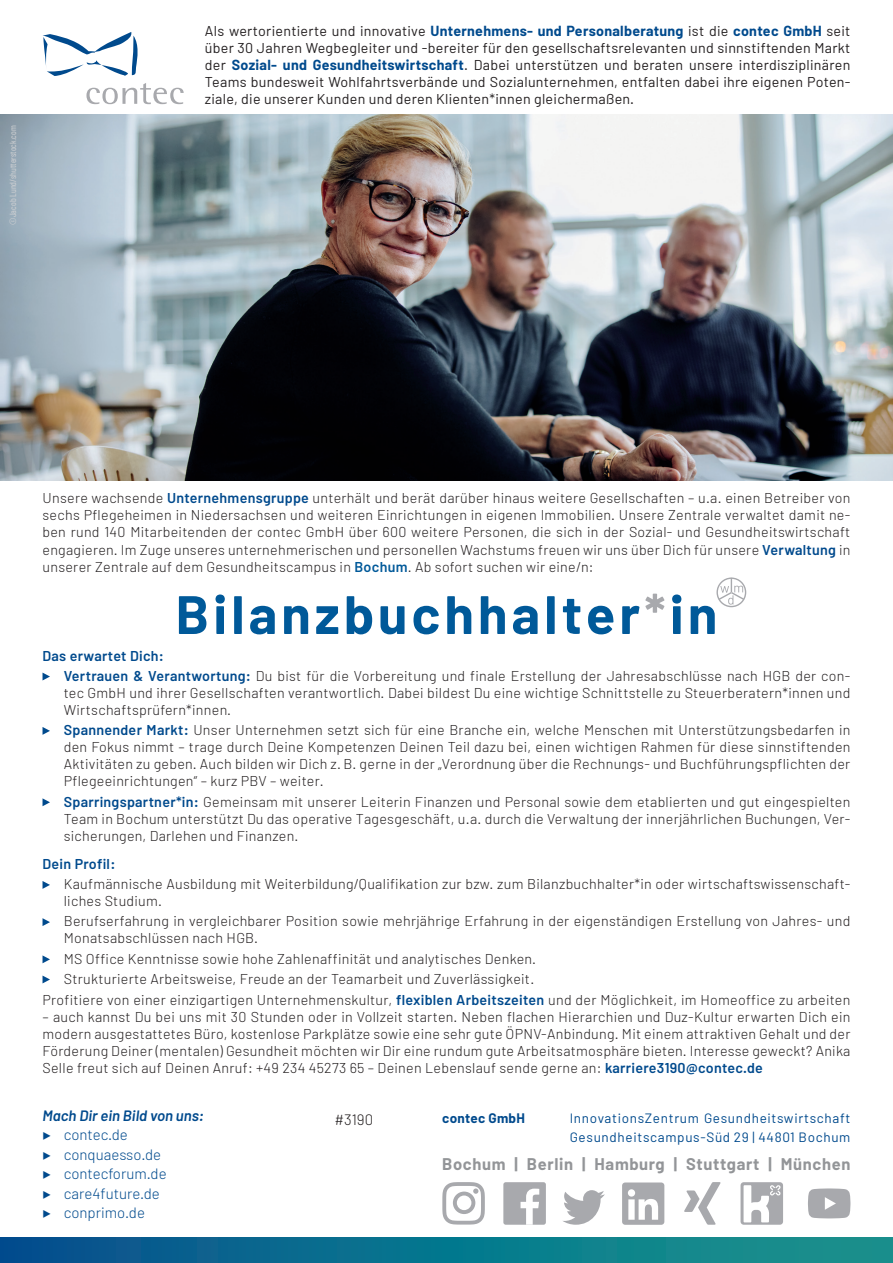
<style>
.page{position:relative;width:893px;height:1263px;background:#fff}
.page>*{position:absolute;margin:0;border:0;box-sizing:border-box;transform-origin:0 0}
.t1{font:700 54px "Barlow";letter-spacing:.075em;color:#005999}
.t2{font:700 16.5px "Barlow";letter-spacing:.04em;color:#939598}
.t3{font:300 15px/19.5px "Barlow";color:#004a8d}
.t4{font:300 15px "Barlow";color:#231f20}
.t5{font:300 14.25px/17.1px "Barlow";letter-spacing:.02em;color:#231f20;text-align:justify}
.t6{font:14.25px/17.1px "Barlow";letter-spacing:.02em;color:#231f20;text-align:justify}
.t7{font:600 14.25px "Barlow";letter-spacing:.02em;color:#004a8d}
.t8{font:13.5px/18.9px "Barlow";letter-spacing:.05em;color:#004a8d}
.t9{font:700 13.5px "Barlow";letter-spacing:.02em;color:#004a8d}
.t10{font:9px "Barlow Condensed";color:#d1d2d4}
.s1{font-weight:700;color:#004a8d}
.s2{font-weight:600;color:#004a8d}
.s3{font-weight:600;color:#005999}
.s4{color:#a8a9ad}
.s5{font-weight:600;font-style:italic}
.s6{font-family:"Source Sans Pro"}
</style>
<div class="page">
<img style="left:0;top:115px;width:893px;height:365px">
<div style="left:503px;top:1182px;width:43px;height:43px;background:#a8a9ad;border-radius:2px"></div>
<svg style="left:520px;top:1188px;width:19px;height:37px"></svg>
<svg style="left:43px;top:881px;width:7px;height:8px"></svg>
<svg style="left:43px;top:918px;width:7px;height:8px"></svg>
<svg style="left:43px;top:955px;width:7px;height:8px"></svg>
<svg style="left:43px;top:976px;width:7px;height:7px"></svg>
<svg style="left:43px;top:32px;width:95px;height:44px"></svg>
<svg style="left:86px;top:83px;width:98px;height:21px"></svg>
<div style="left:0;top:1237px;width:893px;height:26px;background:linear-gradient(to right,#02518e,#17988c)"></div>
<svg style="left:563px;top:1190px;width:42px;height:35px"></svg>
<svg style="left:808px;top:1188px;width:42px;height:30px"></svg>
<svg style="left:684px;top:1182px;width:36px;height:43px"></svg>
<svg style="left:442px;top:1182px;width:43px;height:42px"></svg>
<svg style="left:740px;top:1182px;width:43px;height:43px"></svg>
<svg style="left:744px;top:1185px;width:37px;height:37px"></svg>
<div style="left:622px;top:1182px;width:42px;height:43px;background:#a8a9ad;border-radius:3px"></div>
<svg style="left:628px;top:1189px;width:30px;height:31px"></svg>
<div style="left:716px;top:577px;width:30px;height:30px;border:1px solid #a8a9ad;border-radius:50%"></div>
<svg style="left:717px;top:578px;width:29px;height:27px"></svg>
<svg style="left:43px;top:673px;width:7px;height:7px"></svg>
<svg style="left:43px;top:727px;width:7px;height:8px"></svg>
<svg style="left:43px;top:798px;width:7px;height:8px"></svg>
<p class="t10" style="left:7px;top:225px;width:101px;rotate:-90deg">©Jacob Lund/shutterstock.com</p>
<p class="t6" style="left:205px;top:21px;width:647px">Als wertorientierte und innovative <span class="s1">Unternehmens- und Personalberatung</span> ist die <span class="s1">contec GmbH</span> seit über 30 Jahren Wegbegleiter und -bereiter für den gesellschaftsrelevanten und sinnstiftenden Markt der <span class="s1">Sozial- und Gesundheitswirtschaft</span>. Dabei unterstützen und beraten unsere interdisziplinären Teams bundesweit Wohlfahrtsverbände und Sozialunternehmen, entfalten dabei ihre eigenen Poten&shy;ziale, die unserer Kunden und deren Klienten*innen gleichermaßen.</p>
<p class="t5" style="left:43px;top:489px;width:809px">Unsere wachsende <span class="s2">Unternehmensgruppe</span> unterhält und berät darüber hinaus weitere Gesellschaften – u.a. einen Betreiber von sechs Pflegeheimen in Niedersachsen und weiteren Einrichtungen in eigenen Immobilien. Unsere Zentrale verwaltet damit ne&shy;ben rund 140 Mitarbeitenden der contec GmbH über 600 weitere Personen, die sich in der Sozial- und Gesundheitswirtschaft engagieren. Im Zuge unseres unternehmerischen und personellen Wachstums freuen wir uns über Dich für unsere <span class="s2">Verwaltung</span> in unserer Zentrale auf dem Gesundheitscampus in <span class="s3">Bochum</span>. Ab sofort suchen wir eine/n:</p>
<h1 class="t1" style="left:176px;top:581px;width:543px">Bilanzbuchhalter<span class="s4">*</span>in</h1>
<p class="t5" style="left:64px;top:645px;width:788px;line-height:20.1px;text-indent:-21px"><span class="s2">Das erwartet Dich:<br>Vertrauen &amp; Verantwortung:</span> Du bist für die Vorbereitung und finale Erstellung der Jahresabschlüsse nach HGB der con-</p>
<p class="t5" style="left:64px;top:684px;width:788px">tec GmbH und ihrer Gesellschaften verantwortlich. Dabei bildest Du eine wichtige Schnittstelle zu Steuerberatern*innen und<br>Wirtschaftsprüfern*innen.</p>
<p class="t5" style="left:64px;top:721px;width:788px"><span class="s2">Spannender Markt:</span> Unser Unternehmen setzt sich für eine Branche ein, welche Menschen mit Unterstützungsbedarfen in den Fokus nimmt – trage durch Deine Kompetenzen Deinen Teil dazu bei, einen wichtigen Rahmen für diese sinnstiftenden Aktivitäten zu geben. Auch bilden wir Dich z. B. gerne in der „Verordnung über die Rechnungs- und Buchführungspflichten der Pflegeeinrichtungen“ – kurz PBV – weiter.</p>
<p class="t5" style="left:64px;top:792px;width:788px"><span class="s2">Sparringspartner*in:</span> Gemeinsam mit unserer Leiterin Finanzen und Personal sowie dem etablierten und gut eingespielten Team in Bochum unterstützt Du das operative Tagesgeschäft, u.a. durch die Verwaltung der innerjährlichen Buchungen, Ver&shy;sicherungen, Darlehen und Finanzen.</p>
<p class="t7" style="left:43px;top:855px;width:74px">Dein Profil:</p>
<p class="t5" style="left:64px;top:875px;width:788px">Kaufmännische Ausbildung mit Weiterbildung/Qualifikation zur bzw. zum Bilanzbuchhalter*in oder wirtschaftswissenschaft&shy;liches Studium.</p>
<p class="t5" style="left:64px;top:912px;width:788px">Berufserfahrung in vergleichbarer Position sowie mehrjährige Erfahrung in der eigenständigen Erstellung von Jahres- und<br>Monatsabschlüssen nach HGB.</p>
<p class="t5" style="left:64px;top:949px;width:474px">MS Office Kenntnisse sowie hohe Zahlenaffinität und analytisches Denken.</p>
<p class="t5" style="left:64px;top:970px;width:472px">Strukturierte Arbeitsweise, Freude an der Teamarbeit und Zuverlässigkeit.</p>
<p class="t5" style="left:43px;top:991px;width:809px">Profitiere von einer einzigartigen Unternehmenskultur, <span class="s2">flexiblen Arbeitszeiten</span> und der Möglichkeit, im Homeoffice zu arbeiten</p>
<p class="t5" style="left:43px;top:1008px;width:809px">– auch kannst Du bei uns mit 30 Stunden oder in Vollzeit starten. Neben flachen Hierarchien und Duz-Kultur erwarten Dich ein modern ausgestattetes Büro, kostenlose Parkplätze sowie eine sehr gute ÖPNV-Anbindung. Mit einem attraktiven Gehalt und der Förderung Deiner (mentalen) Gesundheit möchten wir Dir eine rundum gute Arbeitsatmosphäre bieten. Interesse geweckt? Anika Selle freut sich auf Deinen Anruf: +49 234 45273 65 – Deinen Lebenslauf sende gerne an: <span class="s2">karriere3190@contec.de</span></p>
<p class="t4" style="left:334px;top:1110px;width:40px">#3190</p>
<p class="t3" style="left:43px;top:1105px;width:163px"><span class="s5">Mach Dir ein Bild von uns: </span><span class="s6">▶</span> contec.de<br><span class="s6">▶</span> conquaesso.de<br><span class="s6">▶</span> contecforum.de<br><span class="s6">▶</span> care4future.de<br><span class="s6">▶</span> conprimo.de</p>
<p class="t9" style="left:442px;top:1110px;width:84px">contec GmbH</p>
<p class="t8" style="left:570px;top:1109px;width:282px">InnovationsZentrum Gesundheitswirtschaft<br>Gesundheitscampus-Süd 29 | 44801 Bochum</p>
<p class="t2" style="left:442px;top:1153px;width:410px">Bochum | Berlin | Hamburg | Stuttgart | München</p>
</div>
